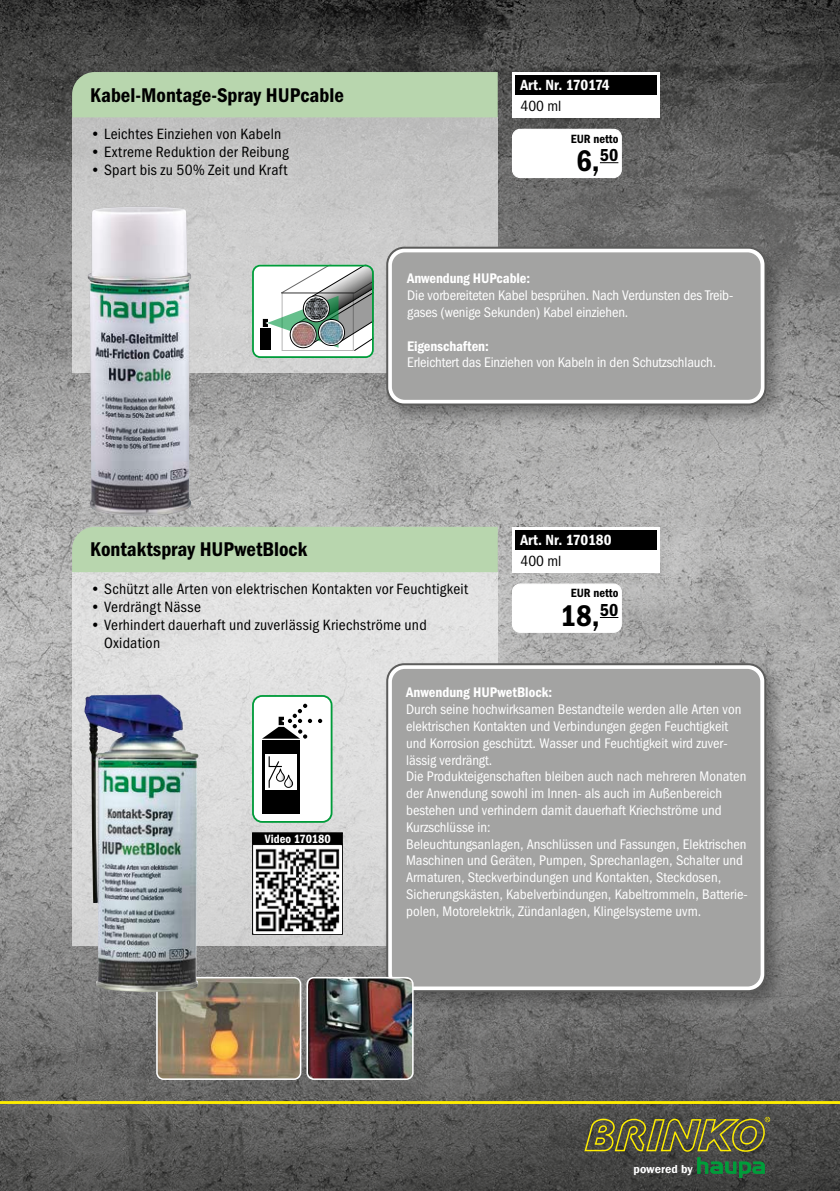
<style>
.page{position:relative;width:840px;height:1191px;background:#fff}
.page>*{position:absolute;margin:0;border:0;box-sizing:border-box;transform-origin:0 0}
.t1{font:30px "Franklin Gothic Demi Cond ITC";color:#000}
.t2{font:20px "Franklin Gothic Demi Cond ITC";color:#000}
.t3{font:15px/18px "Franklin Gothic Book Cond ITC";letter-spacing:.02em;color:#000}
.t4{font:14.8px "Franklin Gothic Demi Cond ITC";color:#fff}
.t5{font:14.8px "Franklin Gothic Book Cond ITC";color:#000}
.t6{font:14px/16.8px "Franklin Gothic Book Cond ITC";color:#fff}
.t7{font:14px "Franklin Gothic Demi Cond ITC";letter-spacing:-.01em;color:#fff}
.t8{font:12px "Franklin Gothic Demi Cond ITC";color:#000}
.t9{font:12px "Franklin Gothic Demi Cond ITC";color:#fff}
.t10{font:600 11.8px "Franklin Gothic";color:#fff}
</style>
<div class="page">
<img style="left:0;top:0;width:839px;height:1101px">
<svg style="left:0;top:1101px;width:839px;height:90px;background:#57564c"></svg>
<svg style="left:584px;top:1116px;width:185px;height:35px;background:#6d6939"></svg>
<svg style="left:697px;top:1157px;width:67px;height:21px"></svg>
<img style="left:157px;top:977px;width:143px;height:102px">
<div style="left:156px;top:977px;width:145px;height:103px;border:2px solid #fff;border-radius:7px"></div>
<div style="left:72px;top:117px;width:425px;height:255px;background:linear-gradient(to bottom,#c1c1c1,#d5d5d5)"></div>
<div style="left:72px;top:72px;width:425px;height:45px;background:#b8d6ae"></div>
<div style="left:511px;top:72px;width:148px;height:45px;background:#fff"></div>
<div style="left:514px;top:75px;width:142px;height:20px;background:#000"></div>
<div style="left:382px;top:243px;width:404px;height:183px;background:#000;opacity:.3"></div>
<div style="left:387px;top:248px;width:378px;height:156px;background:#fff;border-radius:17px"></div>
<div style="left:386px;top:247px;width:380px;height:158px;border:2px solid #5c5c5b;border-radius:17px"></div>
<div style="left:391px;top:252px;width:369px;height:148px;background:#a3a3a2;border-radius:13px"></div>
<img style="left:88px;top:206px;width:103px;height:310px">
<svg style="left:252px;top:265px;width:121px;height:93px"></svg>
<img style="left:272px;top:268px;width:88px;height:23px">
<img style="left:259px;top:291px;width:28px;height:64px">
<img style="left:287px;top:288px;width:86px;height:70px">
<div style="left:252px;top:265px;width:121px;height:93px;border:2px solid #009c3a;border-radius:7px"></div>
<div style="left:512px;top:129px;width:109px;height:48px;background:#fff;border-radius:8px"></div>
<div style="left:511px;top:129px;width:110px;height:49px;border:1px solid #fff;border-radius:8px"></div>
<div style="left:72px;top:572px;width:425px;height:373px;background:linear-gradient(to bottom,#e4e5e4,#d1d2d1)"></div>
<div style="left:72px;top:527px;width:425px;height:45px;background:#b8d6ae"></div>
<div style="left:511px;top:527px;width:148px;height:45px;background:#fff"></div>
<div style="left:514px;top:530px;width:142px;height:19px;background:#000"></div>
<div style="left:512px;top:584px;width:109px;height:48px;background:#fff;border-radius:8px"></div>
<div style="left:511px;top:583px;width:110px;height:50px;border:1px solid #fff;border-radius:8px"></div>
<div style="left:382px;top:659px;width:404px;height:353px;background:#000;opacity:.3"></div>
<svg style="left:387px;top:664px;width:377px;height:327px"></svg>
<div style="left:386px;top:663px;width:379px;height:329px;border:2px solid #5c5c5b;border-radius:17px"></div>
<div style="left:391px;top:669px;width:369px;height:317px;background:#a3a3a2;border-radius:13px"></div>
<img style="left:84px;top:694px;width:115px;height:298px">
<svg style="left:254px;top:697px;width:76px;height:124px"></svg>
<div style="left:252px;top:695px;width:80px;height:128px;border:2px solid #009c3a;border-radius:9px"></div>
<div style="left:252px;top:832px;width:90px;height:12px;background:#000"></div>
<div style="left:252px;top:832px;width:91px;height:12px;border:1px solid #000"></div>
<div style="left:252px;top:844px;width:91px;height:90px;border:1px solid #000"></div>
<img style="left:254px;top:846px;width:87px;height:87px">
<img style="left:307px;top:977px;width:105px;height:102px">
<div style="left:306px;top:977px;width:107px;height:103px;border:2px solid #fff;border-radius:7px"></div>
<svg style="left:599px;top:162px;width:19px;height:1px"></svg>
<svg style="left:599px;top:617px;width:19px;height:1px"></svg>
<h2 class="t2" style="left:90px;top:83px;width:255px">Kabel-Montage-Spray HUPcable</h2>
<p class="t3" style="left:90px;top:125px;width:192px">• Leichtes Einziehen von Kabeln</p>
<p class="t3" style="left:90px;top:143px;width:200px">• Extreme Reduktion der Reibung</p>
<p class="t3" style="left:90px;top:161px;width:198px">• Spart bis zu 50% Zeit und Kraft</p>
<p class="t4" style="left:520px;top:76px;width:91px">Art. Nr. 170174</p>
<p class="t5" style="left:520px;top:98px;width:42px">400 ml</p>
<p class="t8" style="left:570px;top:131px;width:49px">EUR netto</p>
<h1 class="t1" style="left:575px;top:143px;width:44px">6,<sup>50</sup></h1>
<p class="t7" style="left:407px;top:270px;width:124px">Anwendung HUPcable:</p>
<p class="t6" style="left:407px;top:287px;width:327px">Die vorbereiteten Kabel besprühen. Nach Verdunsten des Treib&shy;gases (wenige Sekunden) Kabel einziehen.</p>
<p class="t7" style="left:407px;top:338px;width:83px">Eigenschaften:</p>
<p class="t6" style="left:407px;top:354px;width:310px">Erleichtert das Einziehen von Kabeln in den Schutzschlauch.</p>
<h2 class="t2" style="left:90px;top:538px;width:218px">Kontaktspray HUPwetBlock</h2>
<p class="t4" style="left:520px;top:531px;width:92px">Art. Nr. 170180</p>
<p class="t5" style="left:520px;top:552px;width:42px">400 ml</p>
<p class="t3" style="left:90px;top:580px;width:379px">• Schützt alle Arten von elektrischen Kontakten vor Feuchtigkeit</p>
<p class="t3" style="left:90px;top:598px;width:112px">• Verdrängt Nässe</p>
<p class="t3" style="left:104px;top:616px;width:324px;text-indent:-14px">• Verhindert dauerhaft und zuverlässig Kriechströme und<br>Oxidation</p>
<p class="t8" style="left:570px;top:586px;width:49px">EUR netto</p>
<h1 class="t1" style="left:560px;top:598px;width:60px">18,<sup>50</sup></h1>
<p class="t9" style="left:265px;top:832px;width:67px">Video 170180</p>
<p class="t7" style="left:406px;top:684px;width:148px">Anwendung HUPwetBlock:</p>
<p class="t6" style="left:406px;top:701px;width:343px">Durch seine hochwirksamen Bestandteile werden alle Arten von elektrischen Kontakten und Verbindungen gegen Feuchtigkeit und Korrosion geschützt. Wasser und Feuchtigkeit wird zuver&shy;lässig verdrängt.<br>Die Produkteigenschaften bleiben auch nach mehreren Monaten der Anwendung sowohl im Innen- als auch im Außenbereich bestehen und verhindern damit dauerhaft Kriechströme und Kurzschlüsse in:<br>Beleuchtungsanlagen, Anschlüssen und Fassungen, Elektrischen Maschinen und Geräten, Pumpen, Sprechanlagen, Schalter und Armaturen, Steckverbindungen und Kontakten, Steckdosen, Sicherungskästen, Kabelverbindungen, Kabeltrommeln, Batterie&shy;polen, Motorelektrik, Zündanlagen, Klingelsysteme uvm.</p>
<p class="t10" style="left:633px;top:1162px;width:61px">powered by</p>
</div>
